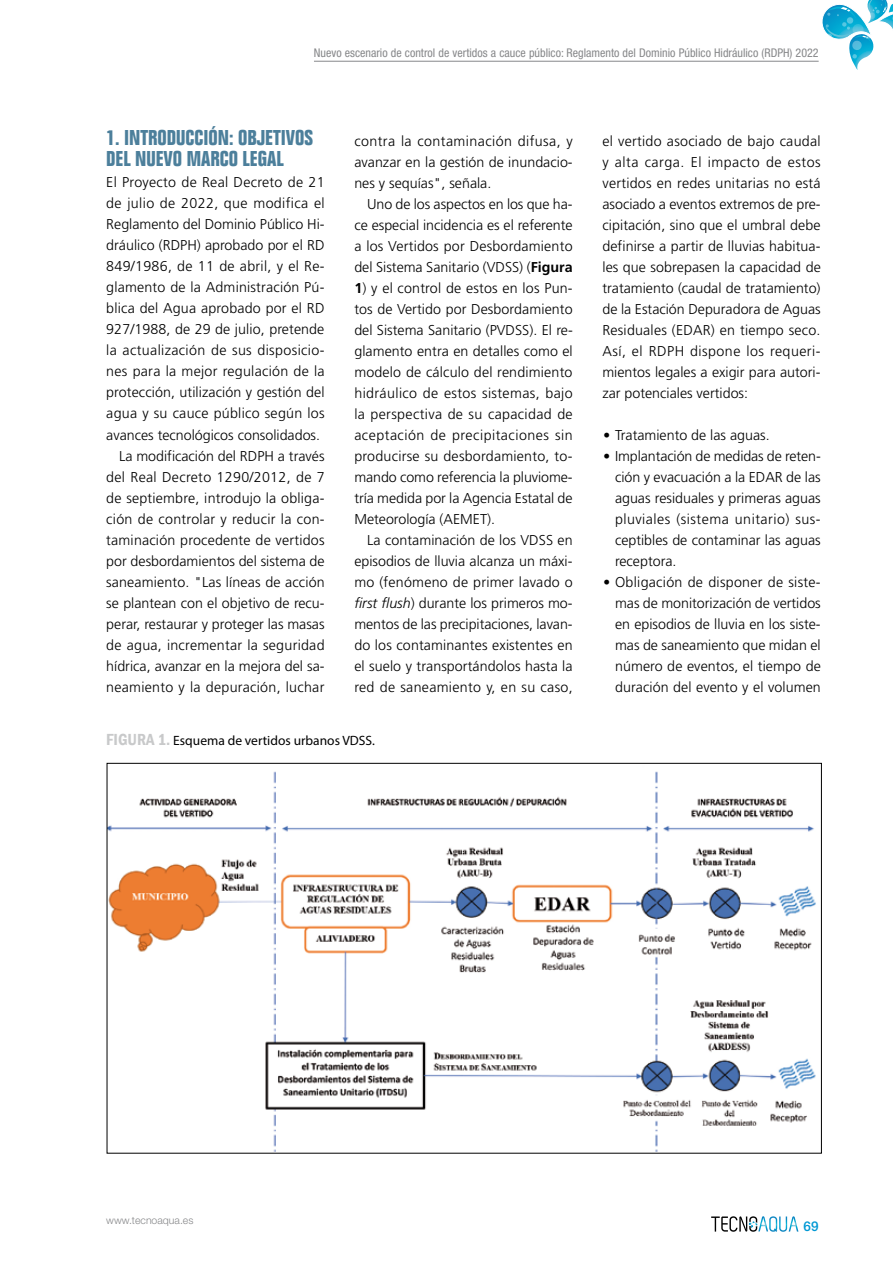
<style>
.page{position:relative;width:893px;height:1263px;background:#fff}
.page>*{position:absolute;margin:0;border:0;box-sizing:border-box;transform-origin:0 0}
.t1{font:700 condensed 21px/21px "Folio";color:#4c7f9b}
.t2{font:300 14.25px/21px "Frutiger LT Std";letter-spacing:.005em;color:#000;text-align:justify}
.t3{font:300 14.25px "Frutiger LT Std";letter-spacing:.025em;color:#000}
.t4{font:13.5px "Myriad Pro";color:#000}
.t5{font:500 13.5px "Helvetica Neue LT Std";color:#0098d4}
.t6{font:condensed 12px "Helvetica Neue LT Std";color:#87888a}
.t7{font:300 10.5px "Helvetica Neue LT Std";color:#87888a}
.s1{font-weight:700}
.s2{font-style:italic}
.s3{font-family:"Franklin Gothic";font-weight:600;font-stretch:condensed;font-size:16.5px;color:#c8c9ca}
.s4{font-family:"Optima";font-weight:400}
</style>
<div class="page">
<hr style="left:314px;top:61px;width:505px;height:1px;background:#87888a">
<svg style="left:711px;top:1216px;width:87px;height:16px"></svg>
<svg style="left:822px;top:0;width:71px;height:70px"></svg>
<img style="left:109px;top:771px;width:707px;height:380px">
<p class="t6" style="left:314px;top:46px;width:506px">Nuevo escenario de control de vertidos a cauce público: Reglamento del Dominio Público Hidráulico (RDPH) 2022</p>
<h1 class="t1" style="left:106px;top:128px;width:208px;text-indent:102px">ÓN: OBJETIVOS<br>DEL NUEVO MARCO LEGAL</h1>
<p class="t2" style="left:106px;top:172px;width:220px">El Proyecto de Real Decreto de 21</p>
<p class="t3" style="left:106px;top:195px;width:220px">de julio de 2022, que modifica el</p>
<p class="t2" style="left:106px;top:214px;width:220px">Reglamento del Dominio Público Hi-</p>
<p class="t2" style="left:106px;top:235px;width:220px">dráulico (RDPH) aprobado por el RD</p>
<p class="t2" style="left:106px;top:256px;width:220px">849/1986, de 11 de abril, y el Re-</p>
<p class="t2" style="left:106px;top:277px;width:220px">glamento de la Administración Pú-</p>
<p class="t2" style="left:106px;top:298px;width:220px">blica del Agua aprobado por el RD</p>
<p class="t2" style="left:106px;top:319px;width:220px">927/1988, de 29 de julio, pretende</p>
<p class="t3" style="left:106px;top:342px;width:220px">la actualización de sus disposicio-</p>
<p class="t2" style="left:106px;top:361px;width:220px">nes para la mejor regulación de la</p>
<p class="t2" style="left:106px;top:382px;width:220px">protección, utilización y gestión del</p>
<p class="t2" style="left:106px;top:403px;width:220px">agua y su cauce público según los</p>
<p class="t2" style="left:106px;top:424px;width:215px">avances tecnológicos consolidados.</p>
<p class="t2" style="left:119px;top:445px;width:207px">La modificación del RDPH a través</p>
<p class="t2" style="left:106px;top:466px;width:220px">del Real Decreto 1290/2012, de 7</p>
<p class="t2" style="left:106px;top:487px;width:220px">de septiembre, introdujo la obliga-</p>
<p class="t2" style="left:106px;top:508px;width:220px">ción de controlar y reducir la con-</p>
<p class="t2" style="left:106px;top:529px;width:220px">taminación procedente de vertidos</p>
<p class="t2" style="left:106px;top:550px;width:220px">por desbordamientos del sistema de</p>
<p class="t2" style="left:106px;top:571px;width:220px">saneamiento. "Las líneas de acción</p>
<p class="t2" style="left:106px;top:592px;width:220px">se plantean con el objetivo de recu-</p>
<p class="t2" style="left:106px;top:613px;width:220px">perar, restaurar y proteger las masas</p>
<p class="t2" style="left:106px;top:634px;width:220px">de agua, incrementar la seguridad</p>
<p class="t2" style="left:106px;top:655px;width:220px">hídrica, avanzar en la mejora del sa-</p>
<p class="t2" style="left:106px;top:676px;width:220px">neamiento y la depuración, luchar</p>
<h1 class="t1" style="left:106px;top:128px;width:33px">1. INTRODUCCI</h1>
<p class="t2" style="left:354px;top:130px;width:220px">contra la contaminación difusa, y avanzar en la gestión de inundacio&shy;nes y sequías", señala.</p>
<p class="t2" style="left:354px;top:193px;width:220px;text-indent:13px">Uno de los aspectos en los que ha&shy;ce especial incidencia es el referente a los Vertidos por Desbordamiento del Sistema Sanitario (VDSS) (<span class="s1">Figura</span></p>
<p class="t2" style="left:354px;top:277px;width:220px"><span class="s1">1</span>) y el control de estos en los Pun&shy;tos de Vertido por Desbordamiento del Sistema Sanitario (PVDSS). El re&shy;glamento entra en detalles como el modelo de cálculo del rendimiento hidráulico de estos sistemas, bajo la perspectiva de su capacidad de aceptación de precipitaciones sin producirse su desbordamiento, to&shy;mando como referencia la pluviome&shy;tría medida por la Agencia Estatal de Meteorología (AEMET).</p>
<p class="t2" style="left:354px;top:529px;width:220px;text-indent:13px">La contaminación de los VDSS en episodios de lluvia alcanza un máxi&shy;mo (fenómeno de primer lavado o <span class="s2">first flush</span>) durante los primeros mo&shy;mentos de las precipitaciones, lavan&shy;do los contaminantes existentes en el suelo y transportándolos hasta la red de saneamiento y, en su caso,</p>
<p class="t4" style="left:106px;top:732px;width:270px"><span class="s3">FIGURA 1.</span> Esquema de vertidos urbanos VDSS.</p>
<p class="t2" style="left:602px;top:130px;width:220px">el vertido asociado de bajo caudal y alta carga. El impacto de estos vertidos en redes unitarias no está asociado a eventos extremos de pre&shy;cipitación, sino que el umbral debe definirse a partir de lluvias habitua&shy;les que sobrepasen la capacidad de tratamiento (caudal de tratamiento) de la Estación Depuradora de Aguas Residuales (EDAR) en tiempo seco.<br>Así, el RDPH dispone los requeri&shy;mientos legales a exigir para autori&shy;zar potenciales vertidos:</p>
<p class="t2" style="left:602px;top:424px;width:169px"><span class="s4">•</span> Tratamiento de las aguas.</p>
<p class="t2" style="left:615px;top:445px;width:207px;text-indent:-13px"><span class="s4">•</span> Implantación de medidas de reten&shy;ción y evacuación a la EDAR de las aguas residuales y primeras aguas pluviales (sistema unitario) sus&shy;ceptibles de contaminar las aguas receptora.</p>
<p class="t2" style="left:615px;top:571px;width:207px;text-indent:-13px"><span class="s4">•</span> Obligación de disponer de siste&shy;mas de monitorización de vertidos en episodios de lluvia en los siste&shy;mas de saneamiento que midan el número de eventos, el tiempo de duración del evento y el volumen</p>
<p class="t7" style="left:106px;top:1213px;width:89px">www.tecnoaqua.es</p>
<p class="t5" style="left:804px;top:1218px;width:17px">69</p>
</div>
